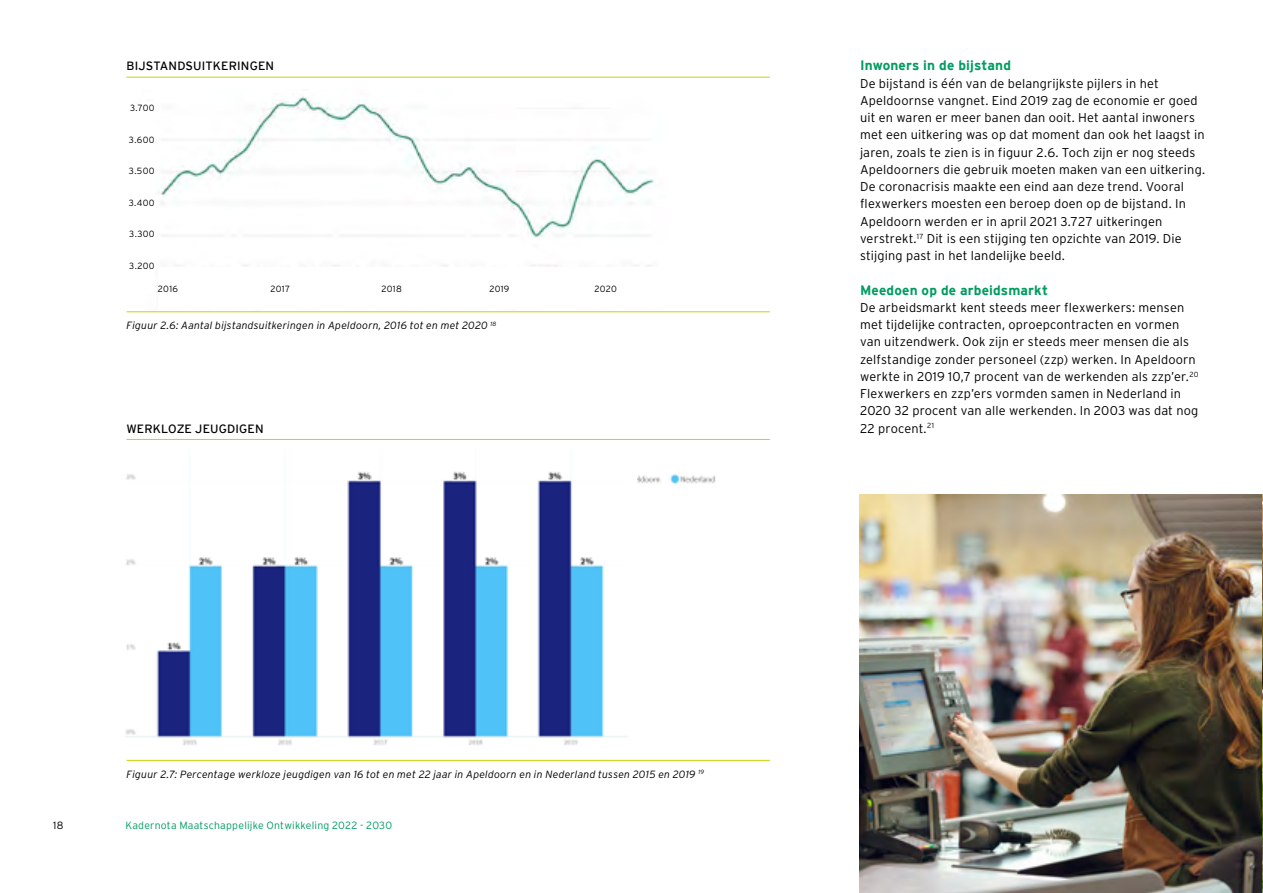
<style>
.page{position:relative;width:1263px;height:893px;background:#fff}
.page>*{position:absolute;margin:0;border:0;box-sizing:border-box;transform-origin:0 0}
.Tussenkop_3{font:700 13.65px "Interstate";letter-spacing:.01em;color:#009c60}
.Bodytekst{font:300 12.75px/17.2px "Interstate";letter-spacing:.01em;color:#000}
.t1{font:12px "Interstate";letter-spacing:.01em;color:#000}
.t2{font:italic 300 10.5px "Interstate";letter-spacing:.02em;color:#000}
.t3{font:300 10.5px "Interstate";letter-spacing:.02em;color:#009c60}
.t4{font:300 10.5px "Interstate";color:#000}
.t5{font:300 9px "Interstate";letter-spacing:.035em;color:#000}
</style>
<div class="page">
<img style="left:860px;top:494px;width:402px;height:399px">
<img style="left:157px;top:96px;width:497px;height:190px">
<hr style="left:126px;top:311px;width:644px;height:1px;background:#cad400">
<hr style="left:126px;top:77px;width:644px;height:1px;background:#cad400">
<hr style="left:126px;top:439px;width:644px;height:1px;background:#cad400">
<img style="left:637px;top:473px;width:79px;height:11px">
<div style="left:158px;top:267px;width:565px;height:42px;background:#fff"></div>
<hr style="left:126px;top:760px;width:644px;height:1px;background:#cad400">
<img style="left:125px;top:471px;width:503px;height:274px">
<hr style="left:1262px;top:0;width:1px;height:893px;background:#878787">
<p class="t1" style="left:126px;top:59px;width:149px">BIJSTANDSUITKERINGEN</p>
<p class="t5" style="left:130px;top:103px;width:26px">3.700</p>
<p class="t5" style="left:129px;top:135px;width:27px">3.600</p>
<p class="t5" style="left:129px;top:166px;width:27px">3.500</p>
<p class="t5" style="left:129px;top:198px;width:27px">3.400</p>
<p class="t5" style="left:129px;top:229px;width:27px">3.300</p>
<p class="t5" style="left:129px;top:261px;width:27px">3.200</p>
<p class="t5" style="left:158px;top:283px;width:22px">2016</p>
<p class="t5" style="left:270px;top:283px;width:21px">2017</p>
<p class="t5" style="left:381px;top:283px;width:22px">2018</p>
<p class="t5" style="left:489px;top:283px;width:21px">2019</p>
<p class="t5" style="left:594px;top:283px;width:24px">2020</p>
<p class="t2" style="left:126px;top:320px;width:371px">Figuur 2.6: Aantal bijstandsuitkeringen in Apeldoorn, 2016 tot en met 2020 <sup>18</sup></p>
<p class="t1" style="left:126px;top:422px;width:139px">WERKLOZE JEUGDIGEN</p>
<p class="t2" style="left:126px;top:768px;width:579px">Figuur 2.7: Percentage werkloze jeugdigen van 16 tot en met 22 jaar in Apeldoorn en in Nederland tussen 2015 en 2019 <sup>19</sup></p>
<p class="t4" style="left:53px;top:820px;width:12px">18</p>
<p class="t3" style="left:125px;top:820px;width:268px">Kadernota Maatschappelijke Ontwikkeling 2022 - 2030</p>
<p class="Tussenkop_3" style="left:860px;top:58px;width:153px">Inwoners in de bijstand</p>
<p class="Bodytekst" style="left:860px;top:74px;width:347px">De bijstand is één van de belangrijkste pijlers in het Apeldoornse vangnet. Eind 2019 zag de economie er goed uit en waren er meer banen dan ooit. Het aantal inwoners met een uitkering was op dat moment dan ook het laagst in jaren, zoals te zien is in figuur 2.6. Toch zijn er nog steeds Apeldoorners die gebruik moeten maken van een uitkering.</p>
<p class="Bodytekst" style="left:860px;top:178px;width:327px">De coronacrisis maakte een eind aan deze trend. Vooral flexwerkers moesten een beroep doen op de bijstand. In Apeldoorn werden er in april 2021 3.727 uitkeringen verstrekt.<sup>17</sup> Dit is een stijging ten opzichte van 2019. Die stijging past in het landelijke beeld.</p>
<p class="Tussenkop_3" style="left:860px;top:282px;width:189px">Meedoen op de arbeidsmarkt</p>
<p class="Bodytekst" style="left:860px;top:299px;width:340px">De arbeidsmarkt kent steeds meer flexwerkers: mensen met tijdelijke contracten, oproepcontracten en vormen van uitzendwerk. Ook zijn er steeds meer mensen die als zelfstandige zonder personeel (zzp) werken. In Apeldoorn werkte in 2019 10,7 procent van de werkenden als zzp’er.<sup>20<br></sup>Flexwerkers en zzp’ers vormden samen in Nederland in 2020 32 procent van alle werkenden. In 2003 was dat nog 22 procent.<sup>21</sup></p>
</div>
